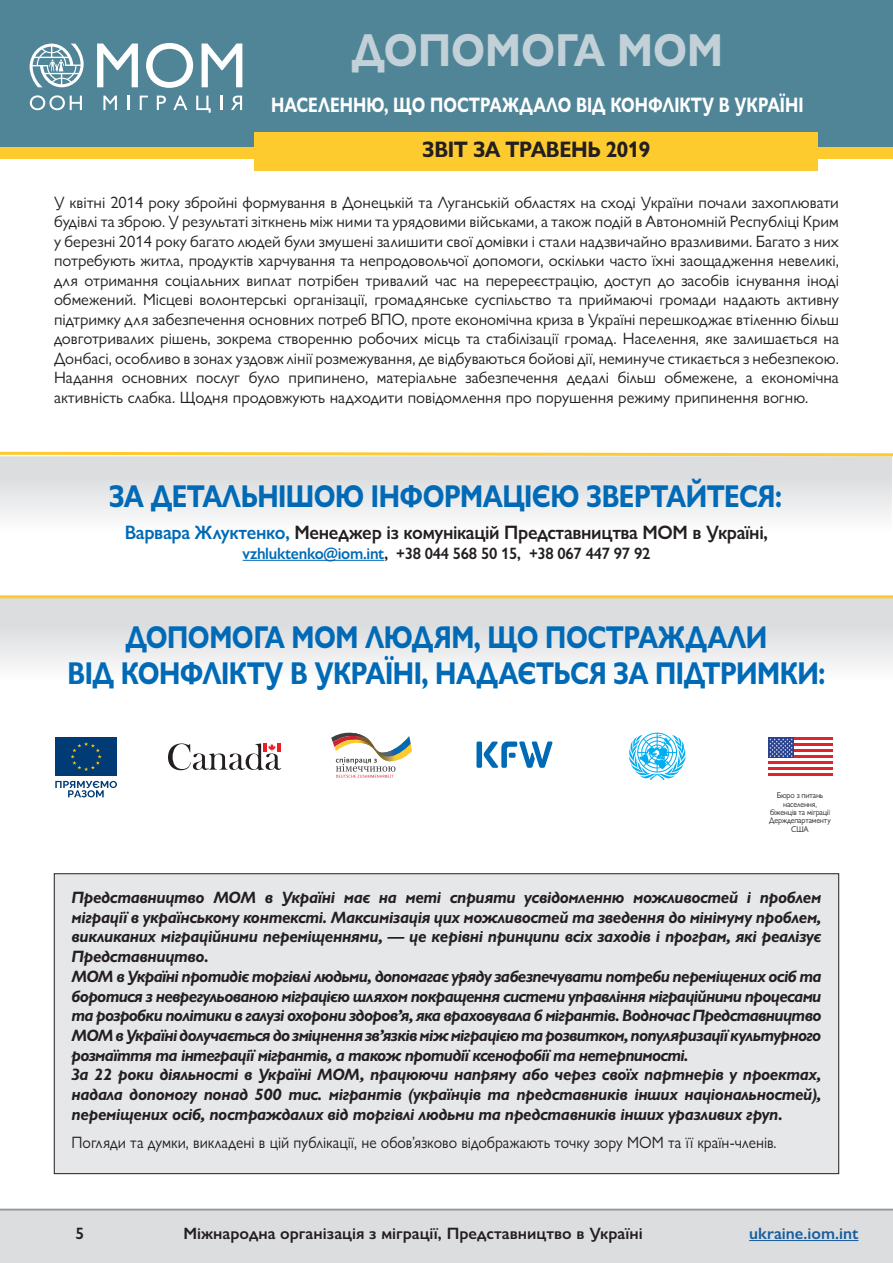
<style>
.page{position:relative;width:893px;height:1263px;background:#fff}
.page>*{position:absolute;margin:0;border:0;box-sizing:border-box;transform-origin:0 0}
.t1{font:700 46.5px "Gill Sans Nova";color:#c2d0d8;scale:.87 1}
.t2{font:700 31.65px/36px "Gill Sans Nova";letter-spacing:-.02em;color:#016ab6;text-align:center;scale:.82 1}
.t3{font:700 22.5px "Gill Sans Nova";letter-spacing:-.02em;color:#231f20;scale:.9 1}
.t4{font:700 21px "Gill Sans Nova";color:#fff;scale:.77 1}
.t5{font:600 19.5px "Gill Sans Nova";letter-spacing:-.02em;color:#231f20;scale:.95 1}
.t6{font:16.5px/19.5px "Gill Sans Nova";color:#231f20;text-align:justify}
.t7{font:italic 700 16.5px/19.6px "Gill Sans Nova";letter-spacing:-.02em;color:#231f20;text-align:justify}
.t8{font:16.5px "Gill Sans Nova";color:#231f20;scale:.94 1}
.t9{font:600 16.5px "Gill Sans Nova";color:#231f20}
.t10{font:600 16.5px "Gill Sans Nova";letter-spacing:-.02em;color:#231f20;scale:.95 1}
.t11{font:600 16.5px "Gill Sans Nova";color:#175d9e}
.t12{font:8.4px/8.4px "Gill Sans Nova";letter-spacing:-.02em;color:#231f20;text-align:center;scale:.95 1}
.s1{color:#016ab6}
</style>
<div class="page">
<div style="left:0;top:1209px;width:893px;height:54px;background:#dcdddf"></div>
<hr style="left:0;top:1209px;width:893px;height:1px;background:#939598">
<hr style="left:749px;top:1240px;width:109px;height:1px;background:#175d9e">
<div style="left:0;top:0;width:893px;height:151px;background:#508598"></div>
<div style="left:0;top:147px;width:893px;height:11px;background:#fecb2f"></div>
<div style="left:255px;top:132px;width:563px;height:39px;background:#fecb2f"></div>
<svg style="left:146px;top:43px;width:47px;height:45px"></svg>
<svg style="left:202px;top:44px;width:40px;height:43px"></svg>
<svg style="left:97px;top:44px;width:41px;height:43px"></svg>
<svg style="left:30px;top:44px;width:54px;height:43px"></svg>
<svg style="left:30px;top:95px;width:52px;height:15px"></svg>
<svg style="left:103px;top:96px;width:14px;height:14px"></svg>
<svg style="left:127px;top:96px;width:2px;height:14px"></svg>
<svg style="left:140px;top:96px;width:8px;height:14px"></svg>
<svg style="left:157px;top:96px;width:9px;height:14px"></svg>
<svg style="left:173px;top:96px;width:14px;height:14px"></svg>
<svg style="left:196px;top:96px;width:15px;height:17px"></svg>
<svg style="left:220px;top:96px;width:2px;height:14px"></svg>
<svg style="left:231px;top:96px;width:11px;height:14px"></svg>
<svg style="left:0;top:458px;width:892px;height:59px"></svg>
<div style="left:0;top:598px;width:893px;height:84px;background:linear-gradient(to bottom,#d4d5d8,#fafafb)"></div>
<svg style="left:0;top:451px;width:893px;height:7px"></svg>
<hr style="left:0;top:595px;width:893px;height:3px;background:#fecb2f">
<hr style="left:243px;top:560px;width:141px;height:1px;background:#016ab6">
<svg style="left:55px;top:781px;width:62px;height:16px"></svg>
<div style="left:55px;top:737px;width:62px;height:39px;background:#003b75"></div>
<svg style="left:71px;top:742px;width:31px;height:29px"></svg>
<svg style="left:168px;top:743px;width:113px;height:27px"></svg>
<hr style="left:768px;top:737px;width:64px;height:3px;background:#df232c">
<hr style="left:768px;top:743px;width:64px;height:3px;background:#df232c">
<hr style="left:768px;top:749px;width:64px;height:3px;background:#df232c">
<hr style="left:768px;top:755px;width:64px;height:3px;background:#df232c">
<hr style="left:768px;top:761px;width:64px;height:3px;background:#df232c">
<hr style="left:768px;top:767px;width:64px;height:3px;background:#df232c">
<hr style="left:768px;top:773px;width:64px;height:3px;background:#df232c">
<div style="left:768px;top:737px;width:26px;height:21px;background:#2a418e"></div>
<svg style="left:769px;top:738px;width:24px;height:19px"></svg>
<div style="left:476px;top:741px;width:6px;height:27px;background:#016ab6;border-radius:2px"></div>
<svg style="left:484px;top:741px;width:68px;height:27px"></svg>
<svg style="left:331px;top:732px;width:81px;height:46px"></svg>
<img style="left:376px;top:756px;width:19px;height:5px">
<img style="left:376px;top:748px;width:20px;height:8px">
<svg style="left:629px;top:733px;width:56px;height:47px"></svg>
<div style="left:54px;top:874px;width:785px;height:300px;background:#e6e7e9"></div>
<h1 class="t1" style="left:352px;top:21px;width:428px">ДОПОМОГА МОМ</h1>
<p class="t4" style="left:271px;top:92px;width:693px">НАСЕЛЕННЮ, ЩО ПОСТРАЖДАЛО ВІД КОНФЛІКТУ В УКРАЇНІ</p>
<h3 class="t3" style="left:422px;top:135px;width:255px">ЗВІТ ЗА ТРАВЕНЬ 2019</h3>
<p class="t6" style="left:54px;top:192px;width:786px">У квітні 2014 року збройні формування в Донецькій та Луганській областях на сході України почали захоплювати будівлі та зброю. У результаті зіткнень між ними та урядовими військами, а також подій в Автономній Республіці Крим у березні 2014 року багато людей були змушені залишити свої домівки і стали надзвичайно вразливими. Багато з них потребують житла, продуктів харчування та непродовольчої допомоги, оскільки часто їхні заощадження невеликі, для отримання соціальних виплат потрібен тривалий час на перереєстрацію, доступ до засобів існування іноді обмежений. Місцеві волонтерські організації, громадянське суспільство та приймаючі громади надають активну підтримку для забезпечення основних потреб ВПО, проте економічна криза в Україні перешкоджає втіленню більш довготривалих рішень, зокрема створенню робочих місць та стабілізації громад. Населення, яке залишається на Донбасі, особливо в зонах уздовж лінії розмежування, де відбуваються бойові дії, неминуче стикається з небезпекою.<br>Надання основних послуг було припинено, матеріальне забезпечення дедалі більш обмежене, а економічна активність слабка. Щодня продовжують надходити повідомлення про порушення режиму припинення вогню.</p>
<p class="t2" style="left:109px;top:478px;width:822px">ЗА ДЕТАЛЬНІШОЮ ІНФОРМАЦІЄЮ ЗВЕРТАЙТЕСЯ:</p>
<p class="t5" style="left:125px;top:520px;width:679px"><span class="s1">Варвара Жлуктенко,</span> Менеджер із комунікацій Представництва МОМ в Україні,</p>
<p class="t10" style="left:243px;top:543px;width:431px"><span class="s1">vzhluktenko@iom.int</span>, +38 044 568 50 15, +38 067 447 97 92</p>
<p class="t2" style="left:68px;top:619px;width:925px">ДОПОМОГА МОМ ЛЮДЯМ, ЩО ПОСТРАЖДАЛИ<br>ВІД КОНФЛІКТУ В УКРАЇНІ, НАДАЄТЬСЯ ЗА ПІДТРИМКИ:</p>
<p class="t12" style="left:769px;top:791px;width:66px">Бюро з питань населення, біженців та міграції<br>Держдепартаменту<br>США</p>
<p class="t7" style="left:72px;top:887px;width:751px">Представництво МОМ в Україні має на меті сприяти усвідомленню можливостей і проблем міграції в українському контексті. Максимізація цих можливостей та зведення до мінімуму проблем, викликаних міграційними переміщеннями, — це керівні принципи всіх заходів і програм, які реалізує Представництво.</p>
<p class="t7" style="left:72px;top:966px;width:751px">МОМ в Україні протидіє торгівлі людьми, допомагає уряду забезпечувати потреби переміщених осіб та боротися з неврегульованою міграцією шляхом покращення системи управління міграційними процесами та розробки політики в галузі охорони здоров’я, яка враховувала б мігрантів. Водночас Представництво МОМ в Україні долучається до зміцнення зв’язків між міграцією та розвитком, популяризації культурного розмаїття та інтеграції мігрантів, а також протидії ксенофобії та нетерпимості.</p>
<p class="t7" style="left:72px;top:1064px;width:751px">За 22 роки діяльності в Україні МОМ, працюючи напряму або через своїх партнерів у проектах, надала допомогу понад 500 тис. мігрантів (українців та представників інших національностей), переміщених осіб, постраждалих від торгівлі людьми та представників інших уразливих груп.</p>
<p class="t8" style="left:72px;top:1132px;width:752px">Погляди та думки, викладені в цій публікації, не обов’язково відображають точку зору МОМ та її країн-членів.</p>
<p class="t9" style="left:75px;top:1223px;width:10px">5</p>
<p class="t9" style="left:183px;top:1223px;width:461px">Міжнародна організація з міграції, Представництво в Україні</p>
<p class="t11" style="left:749px;top:1223px;width:111px">ukraine.iom.int</p>
</div>
